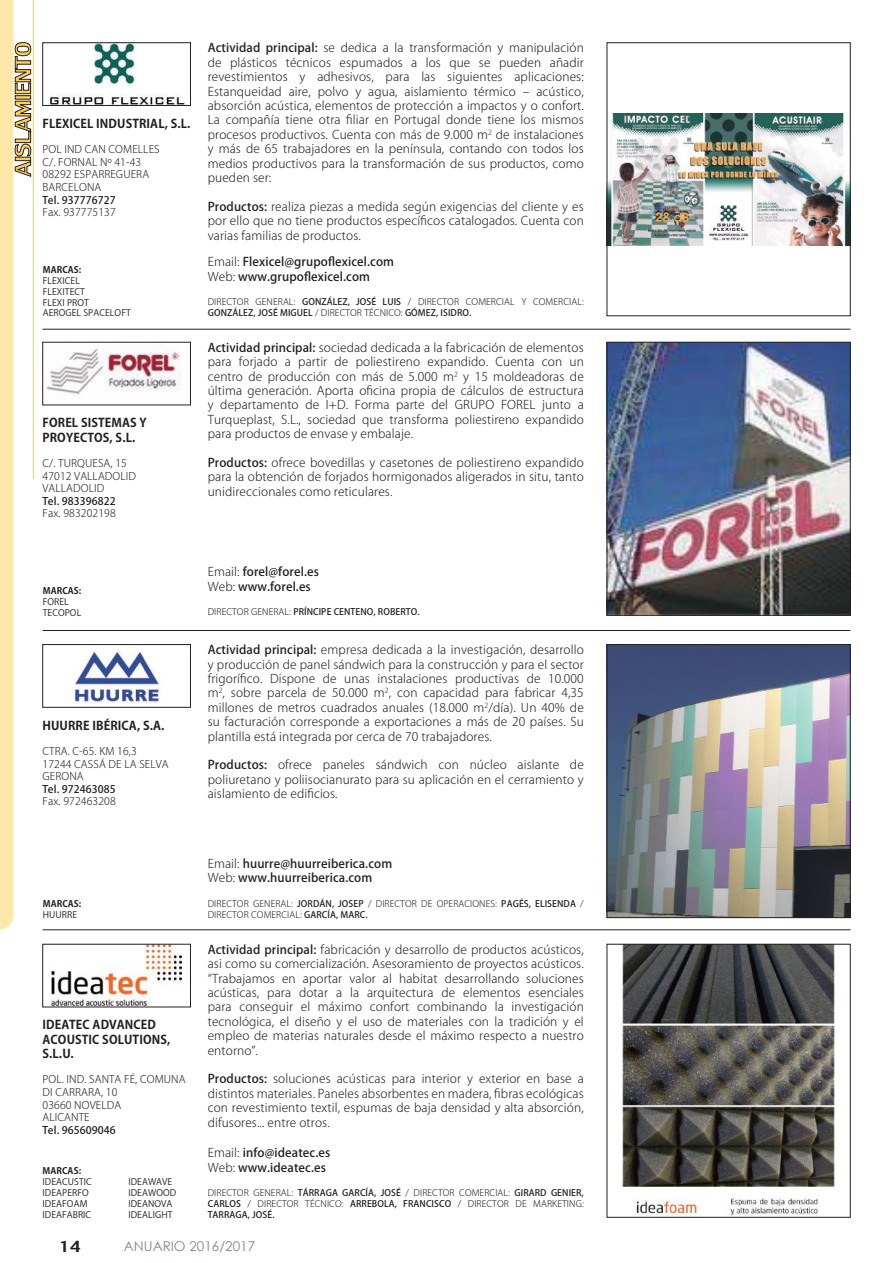
<style>
.page{position:relative;width:893px;height:1263px;background:#fff}
.page>*{position:absolute;margin:0;border:0;box-sizing:border-box;transform-origin:0 0}
.t1{font:24px "Lily UPC";color:#241f1f}
.t2{font:13.5px "Century Gothic";color:#80878d}
.t3{font:300 12px/14.4px "Koz Go Pro";letter-spacing:.01em;color:#241f1f;text-align:justify}
.t4{font:500 12px/14.4px "Koz Go Pro";letter-spacing:.01em;color:#241f1f}
.t5{font:700 12px/14.4px "Koz Go Pro";letter-spacing:.01em;color:#241f1f}
.t6{font:300 10.5px/12.6px "Koz Go Pro";letter-spacing:.01em;color:#241f1f}
.t7{font:500 10.5px "Koz Go Pro";letter-spacing:.01em;color:#241f1f}
.t8{font:300 9px/10.5px "Koz Go Pro";letter-spacing:.01em;color:#241f1f}
.t9{font:9px/10.8px "Koz Go Pro";letter-spacing:.01em;color:#241f1f}
.t10{font:500 9px "Koz Go Pro";letter-spacing:.01em;color:#241f1f}
.t11{font:700 9px "Koz Go Pro";letter-spacing:.01em;color:#241f1f}
.s1{font-weight:500}
.s2{font-weight:300}
</style>
<div class="page">
<hr style="left:43px;top:630px;width:807px;height:1px;background:#241f1f">
<hr style="left:43px;top:329px;width:807px;height:1px;background:#241f1f">
<img style="left:609px;top:113px;width:239px;height:132px">
<img style="left:48px;top:45px;width:137px;height:59px">
<div style="left:43px;top:43px;width:148px;height:63px;border:1px solid #241f1f"></div>
<img style="left:609px;top:344px;width:239px;height:269px">
<div style="left:607px;top:342px;width:243px;height:273px;border:1px solid #241f1f"></div>
<img style="left:46px;top:345px;width:135px;height:51px">
<hr style="left:43px;top:929px;width:807px;height:1px;background:#241f1f">
<img style="left:609px;top:646px;width:239px;height:270px">
<div style="left:607px;top:644px;width:243px;height:274px;border:1px solid #241f1f"></div>
<img style="left:74px;top:649px;width:93px;height:54px">
<div style="left:43px;top:644px;width:148px;height:63px;border:1px solid #241f1f"></div>
<img style="left:622px;top:946px;width:214px;height:269px">
<div style="left:607px;top:944px;width:243px;height:273px;border:1px solid #241f1f"></div>
<img style="left:52px;top:946px;width:129px;height:59px">
<div style="left:43px;top:944px;width:148px;height:63px;border:1px solid #241f1f"></div>
<svg style="left:0;top:0;width:31px;height:929px"></svg>
<hr style="left:33px;top:0;width:1px;height:479px;background:#fecf53">
<p class="t5" style="left:43px;top:117px;width:149px">FLEXICEL INDUSTRIAL, S.L.</p>
<p class="t6" style="left:43px;top:143px;width:119px">POL IND CAN COMELLES<br>C/. FORNAL Nº 41-43<br>08292 ESPARREGUERA<br>BARCELONA</p>
<p class="t7" style="left:43px;top:193px;width:75px">Tel. 937776727</p>
<p class="t6" style="left:43px;top:206px;width:75px">Fax. 937775137</p>
<p class="t11" style="left:43px;top:264px;width:40px">MARCAS:</p>
<p class="t9" style="left:43px;top:275px;width:90px">FLEXICEL<br>FLEXITECT<br>FLEXI PROT<br>AEROGEL SPACELOFT</p>
<p class="t5" style="left:43px;top:417px;width:106px">FOREL SISTEMAS Y<br>PROYECTOS, S.L.</p>
<p class="t6" style="left:43px;top:457px;width:95px">C/. TURQUESA, 15<br>47012 VALLADOLID<br>VALLADOLID</p>
<p class="t7" style="left:43px;top:494px;width:75px">Tel. 983396822</p>
<p class="t6" style="left:43px;top:507px;width:75px">Fax. 983202198</p>
<p class="t3" style="left:208px;top:41px;width:378px"><span class="s1">Actividad principal:</span> se dedica a la transformación y manipulación de plásticos técnicos espumados a los que se pueden añadir revestimientos y adhesivos, para las siguientes aplicaciones:<br>Estanqueidad aire, polvo y agua, aislamiento térmico – acústico, absorción acústica, elementos de protección a impactos y o confort.<br>La compañía tiene otra filiar en Portugal donde tiene los mismos procesos productivos. Cuenta con más de 9.000 m<sup>2</sup> de instalaciones y más de 65 trabajadores en la península, contando con todos los medios productivos para la transformación de sus productos, como pueden ser:</p>
<p class="t3" style="left:208px;top:199px;width:378px"><span class="s1">Productos:</span> realiza piezas a medida según exigencias del cliente y es por ello que no tiene productos específicos catalogados. Cuenta con varias familias de productos.</p>
<p class="t4" style="left:208px;top:255px;width:188px"><span class="s2">Email:</span> Flexicel@grupoflexicel.com<br><span class="s2">Web:</span> www.grupoflexicel.com</p>
<p class="t8" style="left:208px;top:297px;width:378px">DIRECTOR GENERAL: <span class="s1">GONZÁLEZ, JOSÉ LUIS</span> / DIRECTOR COMERCIAL Y COMERCIAL:<br><span class="s1">GONZÁLEZ, JOSÉ MIGUEL</span> / DIRECTOR TÉCNICO: <span class="s1">GÓMEZ, ISIDRO.</span></p>
<p class="t3" style="left:208px;top:340px;width:378px"><span class="s1">Actividad principal:</span> sociedad dedicada a la fabricación de elementos para forjado a partir de poliestireno expandido. Cuenta con un centro de producción con más de 5.000 m<sup>2</sup> y 15 moldeadoras de última generación. Aporta oficina propia de cálculos de estructura y departamento de I+D. Forma parte del GRUPO FOREL junto a Turqueplast, S.L., sociedad que transforma poliestireno expandido para productos de envase y embalaje.</p>
<p class="t3" style="left:208px;top:455px;width:378px"><span class="s1">Productos:</span> ofrece bovedillas y casetones de poliestireno expandido para la obtención de forjados hormigonados aligerados in situ, tanto unidireccionales como reticulares.</p>
<p class="t11" style="left:43px;top:585px;width:40px">MARCAS:</p>
<p class="t9" style="left:43px;top:597px;width:40px">FOREL<br>TECOPOL</p>
<p class="t5" style="left:43px;top:719px;width:123px">HUURRE IBÉRICA, S.A.</p>
<p class="t6" style="left:43px;top:745px;width:128px">CTRA. C-65. KM 16,3<br>17244 CASSÁ DE LA SELVA<br>GERONA</p>
<p class="t7" style="left:43px;top:782px;width:75px">Tel. 972463085</p>
<p class="t6" style="left:43px;top:795px;width:75px">Fax. 972463208</p>
<p class="t4" style="left:208px;top:565px;width:113px"><span class="s2">Email:</span> forel@forel.es<br><span class="s2">Web:</span> www.forel.es</p>
<p class="t10" style="left:208px;top:606px;width:213px"><span class="s2">DIRECTOR GENERAL:</span> PRÍNCIPE CENTENO, ROBERTO.</p>
<p class="t3" style="left:208px;top:643px;width:378px"><span class="s1">Actividad principal:</span> empresa dedicada a la investigación, desarrollo y producción de panel sándwich para la construcción y para el sector frigorífico. Dispone de unas instalaciones productivas de 10.000 m<sup>2</sup>, sobre parcela de 50.000 m<sup>2</sup>, con capacidad para fabricar 4,35 millones de metros cuadrados anuales (18.000 m<sup>2</sup>/día). Un 40% de su facturación corresponde a exportaciones a más de 20 países. Su plantilla está integrada por cerca de 70 trabajadores.</p>
<p class="t3" style="left:208px;top:758px;width:378px"><span class="s1">Productos:</span> ofrece paneles sándwich con núcleo aislante de poliuretano y poliisocianurato para su aplicación en el cerramiento y aislamiento de edificios.</p>
<p class="t11" style="left:43px;top:898px;width:40px">MARCAS:</p>
<p class="t9" style="left:43px;top:910px;width:36px">HUURRE</p>
<p class="t5" style="left:43px;top:1018px;width:129px">IDEATEC ADVANCED<br>ACOUSTIC SOLUTIONS,<br>S.L.U.</p>
<p class="t6" style="left:43px;top:1073px;width:145px">POL. IND. SANTA FÉ, COMUNA<br>DI CARRARA, 10<br>03660 NOVELDA<br>ALICANTE</p>
<p class="t7" style="left:43px;top:1123px;width:75px">Tel. 965609046</p>
<p class="t11" style="left:43px;top:1165px;width:40px">MARCAS:</p>
<p class="t9" style="left:43px;top:1176px;width:51px">IDEACUSTIC<br>IDEAPERFO<br>IDEAFOAM<br>IDEAFABRIC</p>
<p class="t9" style="left:128px;top:1176px;width:49px">IDEAWAVE<br>IDEAWOOD<br>IDEANOVA<br>IDEALIGHT</p>
<p class="t4" style="left:208px;top:857px;width:186px"><span class="s2">Email:</span> huurre@huurreiberica.com<br><span class="s2">Web:</span> www.huurreiberica.com</p>
<p class="t8" style="left:208px;top:899px;width:378px">DIRECTOR GENERAL: <span class="s1">JORDÁN, JOSEP</span> / DIRECTOR DE OPERACIONES: <span class="s1">PAGÉS, ELISENDA</span> /<br>DIRECTOR COMERCIAL: <span class="s1">GARCÍA, MARC.</span></p>
<p class="t3" style="left:208px;top:942px;width:378px"><span class="s1">Actividad principal:</span> fabricación y desarrollo de productos acústicos, asi como su comercialización. Asesoramiento de proyectos acústicos. “Trabajamos en aportar valor al habitat desarrollando soluciones acústicas, para dotar a la arquitectura de elementos esenciales para conseguir el máximo confort combinando la investigación tecnológica, el diseño y el uso de materiales con la tradición y el empleo de materias naturales desde el máximo respecto a nuestro entorno”.</p>
<p class="t3" style="left:208px;top:1072px;width:378px"><span class="s1">Productos:</span> soluciones acústicas para interior y exterior en base a distintos materiales. Paneles absorbentes en madera, fibras ecológicas con revestimiento textil, espumas de baja densidad y alta absorción, difusores... entre otros.</p>
<p class="t4" style="left:208px;top:1146px;width:124px"><span class="s2">Email:</span> info@ideatec.es<br><span class="s2">Web:</span> www.ideatec.es</p>
<p class="t8" style="left:208px;top:1188px;width:378px;text-align:justify">DIRECTOR GENERAL: <span class="s1">TÁRRAGA GARCÍA, JOSÉ</span> / DIRECTOR COMERCIAL: <span class="s1">GIRARD GENIER, CARLOS</span> / DIRECTOR TÉCNICO: <span class="s1">ARREBOLA, FRANCISCO</span> / DIRECTOR DE MARKETING:<br><span class="s1">TARRAGA, JOSÉ.</span></p>
<h1 class="t1" style="left:59px;top:1232px;width:23px">14</h1>
<p class="t2" style="left:124px;top:1236px;width:133px">ANUARIO 2016/2017</p>
</div>
